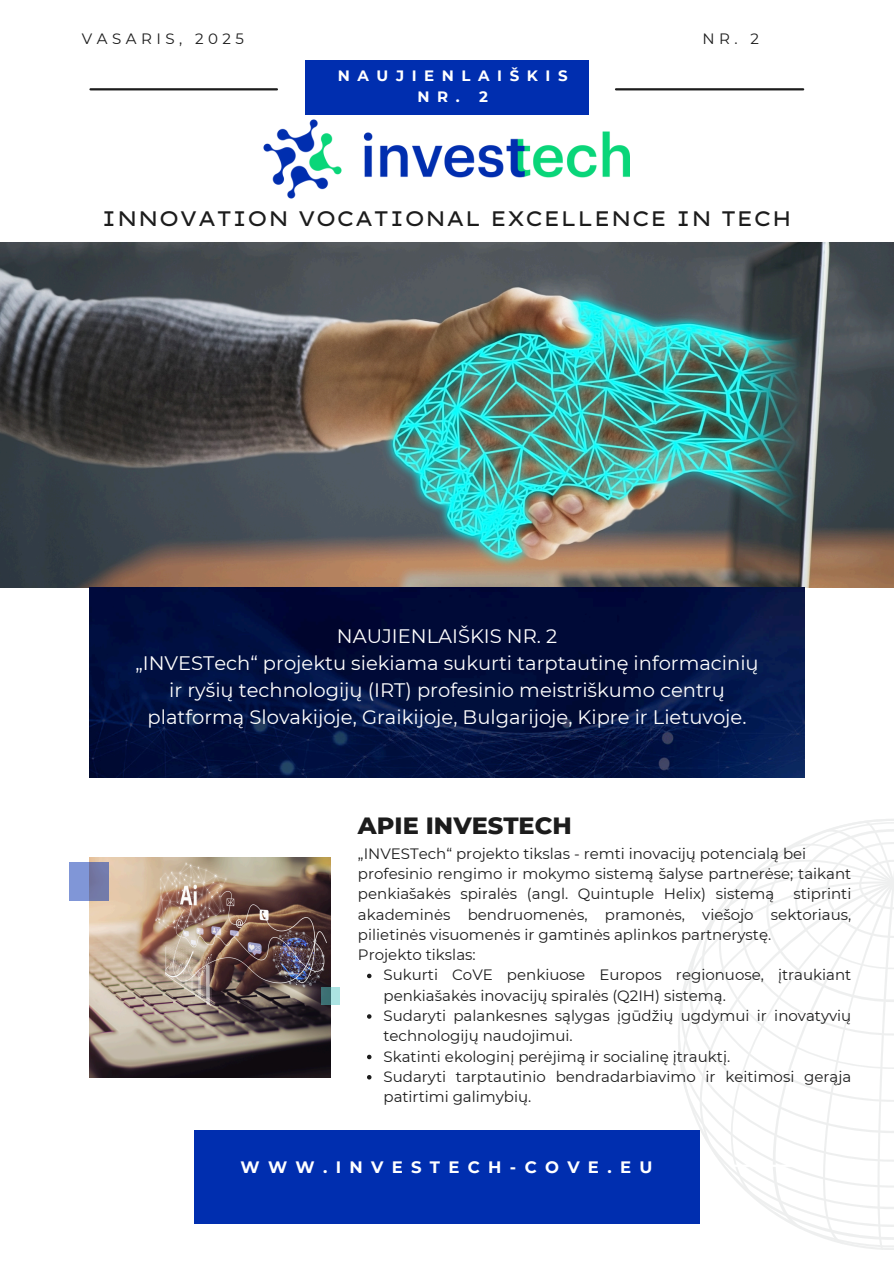
<style>
.page{position:relative;width:894px;height:1264px;background:#fff}
.page>*{position:absolute;margin:0;border:0;box-sizing:border-box;transform-origin:0 0}
.t1{font:800 24px "Montserrat";color:#1c1c1c}
.t2{font:21px "Lexend Mega";color:#1c1c1c}
.t3{font:19.5px/27px "Montserrat";color:#fff;text-align:center}
.t4{font:700 16.5px "Montserrat";letter-spacing:.505em;color:#fff}
.t5{font:15px/20.2px "Montserrat";color:#1c1c1c}
.t6{font:700 15px/20.2px "Montserrat";letter-spacing:.505em;color:#fff;text-align:center}
.t7{font:15px "Montserrat";letter-spacing:.295em;color:#1c1c1c}
</style>
<div class="page">
<img style="left:0;top:242px;width:893px;height:345px">
<div style="left:304px;top:60px;width:284px;height:54px;background:#002eaf"></div>
<hr style="left:90px;top:88px;width:187px;height:2px;background:#1c1c1c">
<hr style="left:615px;top:88px;width:187px;height:2px;background:#1c1c1c">
<svg style="left:677px;top:819px;width:216px;height:430px"></svg>
<div style="left:194px;top:1130px;width:505px;height:93px;background:#002eaf"></div>
<hr style="left:731px;top:1164px;width:71px;height:2px;background:#fff">
<img style="left:89px;top:857px;width:241px;height:220px">
<svg style="left:70px;top:862px;width:39px;height:38px"></svg>
<svg style="left:321px;top:987px;width:18px;height:18px"></svg>
<img style="left:263px;top:120px;width:366px;height:79px">
<img style="left:90px;top:587px;width:714px;height:190px">
<svg style="left:367px;top:973px;width:4px;height:5px"></svg>
<svg style="left:367px;top:1014px;width:4px;height:4px"></svg>
<svg style="left:367px;top:1054px;width:4px;height:5px"></svg>
<svg style="left:367px;top:1075px;width:4px;height:4px"></svg>
<p class="t7" style="left:82px;top:30px;width:163px">VASARIS, 2025</p>
<p class="t5" style="left:702px;top:29px;width:58px">NR. 2</p>
<h5 class="t6" style="left:338px;top:66px;width:231px">NAUJIENLAIŠKIS<br>NR. 2</h5>
<h5 class="t2" style="left:102px;top:205px;width:691px">INNOVATION VOCATIONAL EXCELLENCE IN TECH</h5>
<p class="t3" style="left:135px;top:622px;width:624px">NAUJIENLAIŠKIS NR. 2<br>„INVESTech“ projektu siekiama sukurti tarptautinę informacinių ir ryšių technologijų (IRT) profesinio meistriškumo centrų platformą Slovakijoje, Graikijoje, Bulgarijoje, Kipre ir Lietuvoje.</p>
<h1 class="t1" style="left:358px;top:810px;width:215px">APIE INVESTECH</h1>
<h4 class="t5" style="left:358px;top:843px;width:449px">„INVESTech“ projekto tikslas - remti inovacijų potencialą bei</h4>
<p class="t5" style="left:358px;top:863px;width:495px">profesinio rengimo ir mokymo sistemą šalyse partnerėse; taikant penkiašakės spiralės (angl. Quintuple Helix) sistemą</p>
<p class="t5" style="left:358px;top:883px;width:495px;text-align:justify;text-indent:435px">stiprinti akademinės bendruomenės, pramonės, viešojo sektoriaus, pilietinės visuomenės ir gamtinės aplinkos partnerystę.</p>
<p class="t5" style="left:358px;top:944px;width:119px">Projekto tikslas:</p>
<h2 class="t5" style="left:383px;top:964px;width:469px">Sukurti CoVE penkiuose Europos regionuose, įtraukiant penkiašakės inovacijų spiralės (Q2IH) sistemą.</h2>
<p class="t5" style="left:383px;top:1005px;width:469px">Sudaryti palankesnes sąlygas įgūdžių ugdymui ir inovatyvių technologijų naudojimui.</p>
<p class="t5" style="left:383px;top:1045px;width:348px">Skatinti ekologinį perėjimą ir socialinę įtrauktį.</p>
<h3 class="t5" style="left:383px;top:1066px;width:469px">Sudaryti tarptautinio bendradarbiavimo ir keitimosi gerąja patirtimi galimybių.</h3>
<p class="t4" style="left:240px;top:1157px;width:413px">WWW.INVESTECH-COVE.EU</p>
</div>
